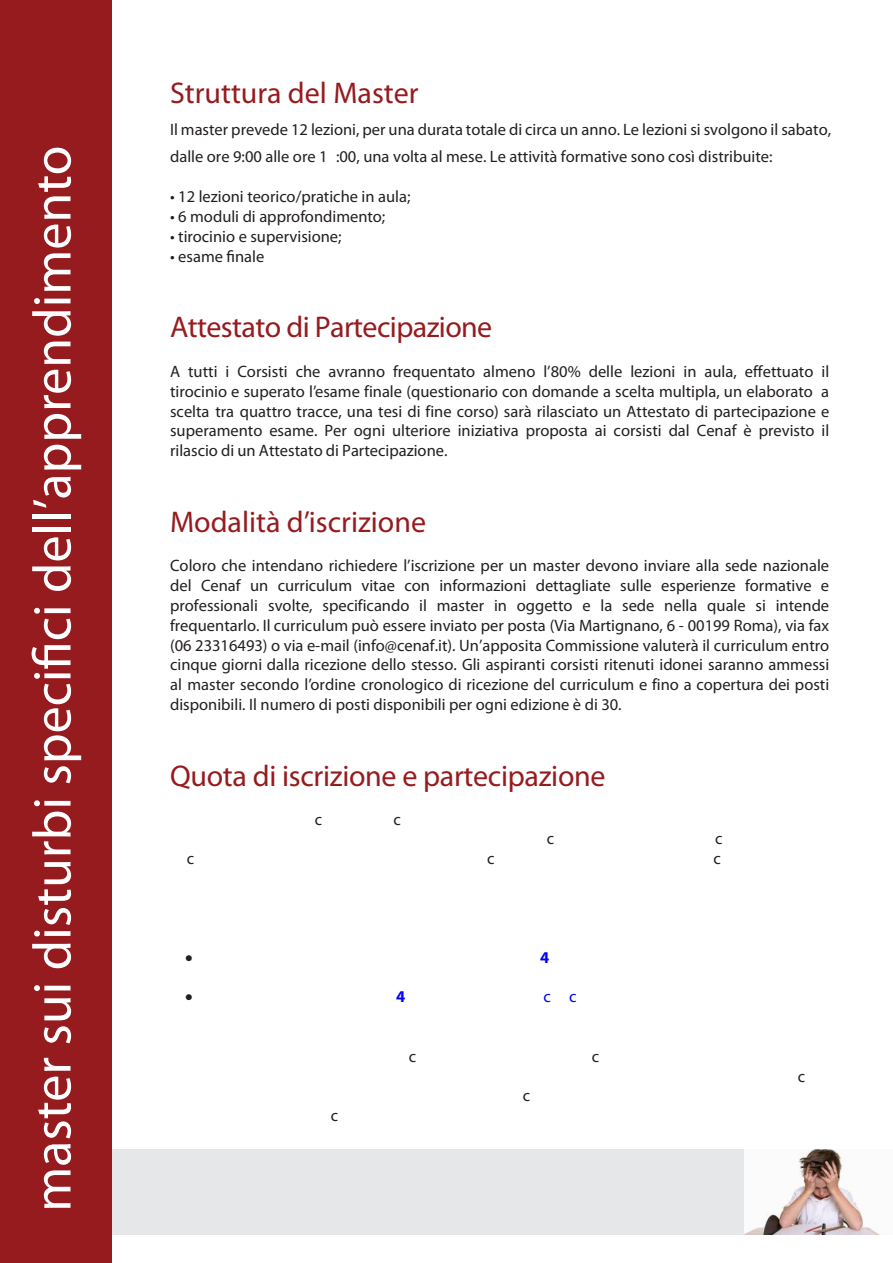
<style>
.page{position:relative;width:893px;height:1263px;background:#fff}
.page>*{position:absolute;margin:0;border:0;box-sizing:border-box;transform-origin:0 0}
.t1{font:54px "Myriad Pro";color:#fff}
.testi{font:30px "Myriad Pro";letter-spacing:-.01em;color:#961b1e}
.testi-2{font:16.5px/19.8px "Myriad Pro";color:#231f20;text-align:justify}
</style>
<div class="page">
<div style="left:99px;top:1149px;width:794px;height:85px;background:#e6e7e9"></div>
<img style="left:744px;top:1149px;width:149px;height:85px">
<div style="left:0;top:0;width:112px;height:1263px;background:#961b1e"></div>
<h1 class="t1" style="left:19px;top:1212px;width:1067px;rotate:-90deg">master sui disturbi specifici dell’apprendimento</h1>
<p class="testi" style="left:170px;top:75px;width:250px">Struttura del Master</p>
<p class="testi-2" style="left:170px;top:116px;width:663px;line-height:27px">Il master prevede 12 lezioni, per una durata totale di circa un anno. Le lezioni si svolgono il sabato, dalle ore 9:00 alle ore 1 :00, una volta al mese. Le attività formative sono così distribuite:</p>
<p class="testi-2" style="left:170px;top:187px;width:242px">• 12 lezioni teorico/pratiche in aula;</p>
<p class="testi-2" style="left:170px;top:206px;width:217px">• 6 moduli di approfondimento;</p>
<p class="testi-2" style="left:170px;top:226px;width:173px">• tirocinio e supervisione;</p>
<p class="testi-2" style="left:170px;top:246px;width:96px">• esame finale</p>
<p class="testi" style="left:170px;top:309px;width:324px">Attestato di Partecipazione</p>
<p class="testi-2" style="left:170px;top:361px;width:661px">A tutti i Corsisti che avranno frequentato almeno l’80% delle lezioni in aula, effettuato il tirocinio e superato l’esame finale (questionario con domande a scelta multipla, un elaborato a scelta tra quattro tracce, una tesi di fine corso) sarà rilasciato un Attestato di partecipazione e superamento esame. Per ogni ulteriore iniziativa proposta ai corsisti dal Cenaf è previsto il rilascio di un Attestato di Partecipazione.</p>
<p class="testi" style="left:170px;top:503px;width:257px">Modalità d’iscrizione</p>
<p class="testi-2" style="left:170px;top:556px;width:661px">Coloro che intendano richiedere l’iscrizione per un master devono inviare alla sede nazionale del Cenaf un curriculum vitae con informazioni dettagliate sulle esperienze formative e professionali svolte, specificando il master in oggetto e la sede nella quale si intende frequentarlo. Il curriculum può essere inviato per posta (Via Martignano, 6 - 00199 Roma), via fax (06 23316493) o via e-mail (info@cenaf.it). Un’apposita Commissione valuterà il curriculum entro cinque giorni dalla ricezione dello stesso. Gli aspiranti corsisti ritenuti idonei saranno ammessi al master secondo l’ordine cronologico di ricezione del curriculum e fino a copertura dei posti disponibili. Il numero di posti disponibili per ogni edizione è di 30.</p>
<p class="testi" style="left:170px;top:757px;width:437px">Quota di iscrizione e partecipazione</p>
</div>
